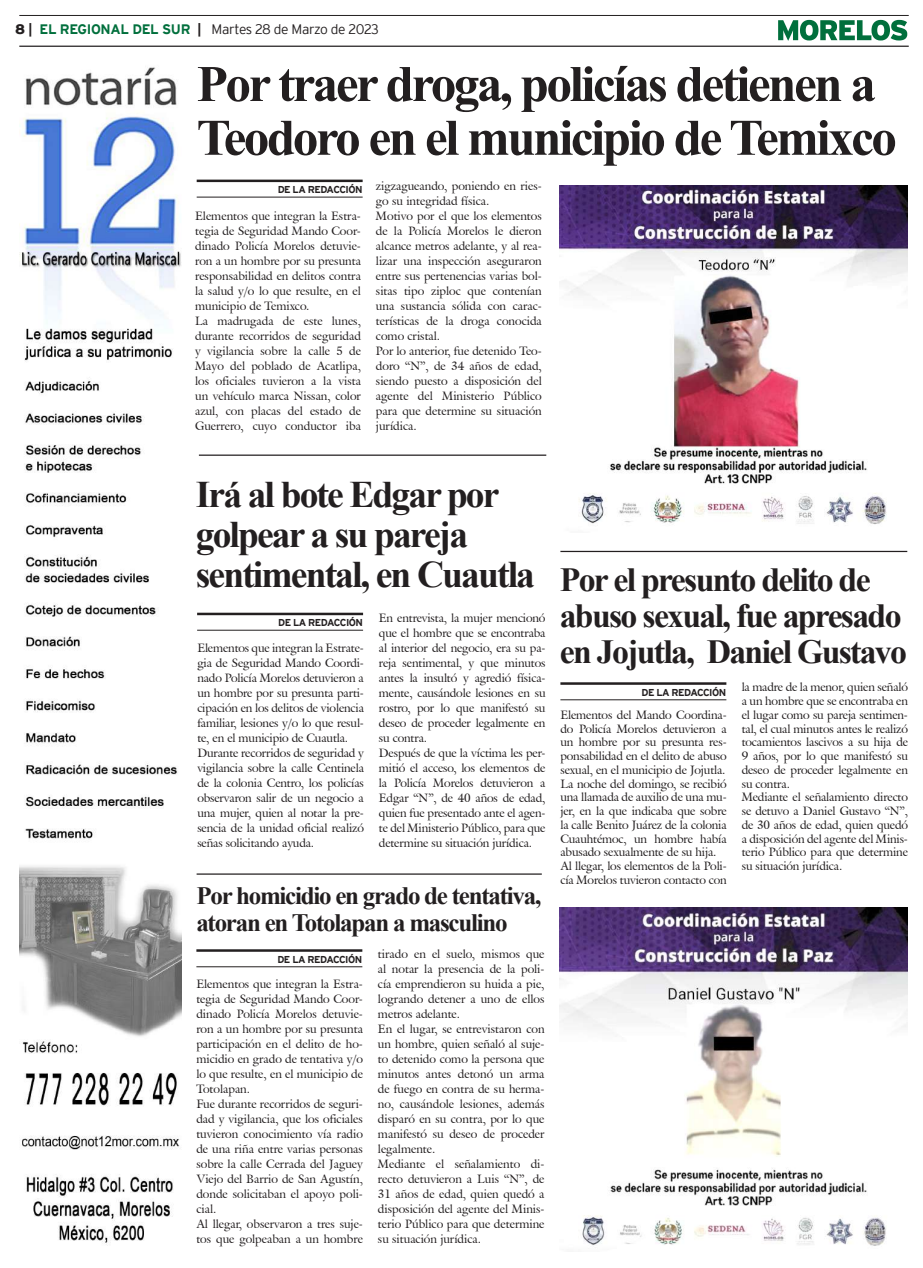
<style>
.page{position:relative;width:923px;height:1268px;background:#fff}
.page>*{position:absolute;margin:0;border:0;box-sizing:border-box;transform-origin:0 0}
.t1{font:700 51.25px/53.8px "Times New Roman";letter-spacing:-.05em;color:#231f20}
.t2{font:700 37.5px/40px "Times New Roman";letter-spacing:-.05em;color:#231f20}
.t3{font:700 33.75px/36.2px "Times New Roman";letter-spacing:-.05em;color:#231f20}
.t4{font:700 25px/27.5px "Times New Roman";letter-spacing:-.05em;color:#231f20}
.t5{font:300 13.75px "Interstate";letter-spacing:-.035em;color:#231f20}
.t6{font:11.88px/15px "Galliard IT Cby BT";color:#231f20}
.t7{font:700 10px "Interstate";letter-spacing:-.05em;color:#231f20}
.s1{font-weight:900}
.s2{font-weight:700}
.s3{font-weight:700;color:#006f3c}
</style>
<div class="page">
<hr style="left:19px;top:15px;width:889px;height:1px;background:#231f20">
<hr style="left:19px;top:46px;width:889px;height:1px;background:#231f20">
<svg style="left:778px;top:20px;width:129px;height:21px"></svg>
<img style="left:19px;top:67px;width:163px;height:1178px">
<hr style="left:197px;top:180px;width:165px;height:2px;background:#231f20">
<hr style="left:197px;top:197px;width:165px;height:1px;background:#231f20">
<img style="left:560px;top:185px;width:347px;height:339px">
<hr style="left:560px;top:682px;width:166px;height:3px;background:#231f20">
<hr style="left:560px;top:699px;width:166px;height:1px;background:#231f20">
<img style="left:560px;top:907px;width:347px;height:339px">
<hr style="left:197px;top:612px;width:166px;height:3px;background:#231f20">
<hr style="left:197px;top:629px;width:166px;height:1px;background:#231f20">
<hr style="left:196px;top:949px;width:166px;height:2px;background:#231f20">
<hr style="left:196px;top:966px;width:166px;height:1px;background:#231f20">
<hr style="left:196px;top:873px;width:346px;height:1px;background:#231f20">
<hr style="left:199px;top:454px;width:347px;height:2px;background:#231f20">
<hr style="left:560px;top:551px;width:347px;height:1px;background:#231f20">
<p class="t5" style="left:15px;top:21px;width:365px"><span class="s1">8</span> <span class="s2">|</span> <span class="s3">EL REGIONAL DEL SUR</span> <span class="s2">|</span> Martes 28 de Marzo de 2023</p>
<h1 class="t1" style="left:196px;top:55px;width:701px">Por traer droga, policías detienen a<br>Teodoro en el municipio de Temixco</h1>
<p class="t7" style="left:278px;top:184px;width:86px">DE LA REDACCIÓN</p>
<p class="t6" style="left:376px;top:178px;width:167px">zigzagueando, poniendo en ries&shy;go su integridad física.<br>Motivo por el que los elementos de la Policía Morelos le dieron alcance metros adelante, y al rea&shy;lizar una inspección aseguraron entre sus pertenencias varias bol&shy;sitas tipo ziploc que contenían una sustancia sólida con carac&shy;terísticas de la droga conocida como cristal.<br>Por lo anterior, fue detenido Teo&shy;doro “N”, de 34 años de edad, siendo puesto a disposición del agente del Ministerio Público para que determine su situación jurídica.</p>
<p class="t6" style="left:195px;top:208px;width:167px">Elementos que integran la Estra&shy;tegia de Seguridad Mando Coor&shy;dinado Policía Morelos detuvie&shy;ron a un hombre por su presunta responsabilidad en delitos contra la salud y/o lo que resulte, en el municipio de Temixco.<br>La madrugada de este lunes, durante recorridos de seguridad y vigilancia sobre la calle 5 de<br>Mayo del poblado de Acatlipa, los oficiales tuvieron a la vista un vehículo marca Nissan, color azul, con placas del estado de<br>Guerrero, cuyo conductor iba</p>
<h2 class="t2" style="left:196px;top:473px;width:340px">Irá al bote Edgar por golpear a su pareja sentimental, en Cuautla</h2>
<p class="t7" style="left:278px;top:617px;width:86px">DE LA REDACCIÓN</p>
<p class="t6" style="left:379px;top:610px;width:168px">En entrevista, la mujer mencionó que el hombre que se encontraba al interior del negocio, era su pa&shy;reja sentimental, y que minutos antes la insultó y agredió física&shy;mente, causándole lesiones en su rostro, por lo que manifestó su deseo de proceder legalmente en su contra.<br>Después de que la víctima les per&shy;mitió el acceso, los elementos de la Policía Morelos detuvieron a<br>Edgar “N”, de 40 años de edad, quien fue presentado ante el agen&shy;te del Ministerio Público, para que determine su situación jurídica.</p>
<p class="t6" style="left:197px;top:640px;width:168px">Elementos que integran la Estrate&shy;gia de Seguridad Mando Coordi&shy;nado Policía Morelos detuvieron a un hombre por su presunta parti&shy;cipación en los delitos de violencia familiar, lesiones y/o lo que resul&shy;te, en el municipio de Cuautla.<br>Durante recorridos de seguridad y vigilancia sobre la calle Centinela de la colonia Centro, los policías observaron salir de un negocio a una mujer, quien al notar la pre&shy;sencia de la unidad oficial realizó señas solicitando ayuda.</p>
<h3 class="t4" style="left:196px;top:880px;width:346px">Por homicidio en grado de tentativa, atoran en Totolapan a masculino</h3>
<p class="t7" style="left:277px;top:953px;width:86px">DE LA REDACCIÓN</p>
<p class="t6" style="left:378px;top:946px;width:168px">tirado en el suelo, mismos que al notar la presencia de la poli&shy;cía emprendieron su huida a pie, logrando detener a uno de ellos metros adelante.<br>En el lugar, se entrevistaron con un hombre, quien señaló al suje&shy;to detenido como la persona que minutos antes detonó un arma de fuego en contra de su herma&shy;no, causándole lesiones, además disparó en su contra, por lo que manifestó su deseo de proceder legalmente.<br>Mediante el señalamiento di&shy;recto detuvieron a Luis “N”, de<br>31 años de edad, quien quedó a disposición del agente del Minis&shy;terio Público para que determine su situación jurídica.</p>
<p class="t6" style="left:196px;top:976px;width:168px">Elementos que integran la Estra&shy;tegia de Seguridad Mando Coor&shy;dinado Policía Morelos detuvie&shy;ron a un hombre por su presunta participación en el delito de ho&shy;micidio en grado de tentativa y/o lo que resulte, en el municipio de<br>Totolapan.<br>Fue durante recorridos de seguri&shy;dad y vigilancia, que los oficiales tuvieron conocimiento vía radio de una riña entre varias personas sobre la calle Cerrada del Jaguey<br>Viejo del Barrio de San Agustín, donde solicitaban el apoyo poli&shy;cial.<br>Al llegar, observaron a tres suje&shy;tos que golpeaban a un hombre</p>
<h3 class="t3" style="left:560px;top:560px;width:349px">Por el presunto delito de abuso sexual, fue apresado en Jojutla, Daniel Gustavo</h3>
<p class="t7" style="left:641px;top:686px;width:86px">DE LA REDACCIÓN</p>
<p class="t6" style="left:741px;top:680px;width:168px;line-height:13.8px">la madre de la menor, quien señaló a un hombre que se encontraba en el lugar como su pareja sentimen&shy;tal, el cual minutos antes le realizó tocamientos lascivos a su hija de<br>9 años, por lo que manifestó su deseo de proceder legalmente en su contra.<br>Mediante el señalamiento directo se detuvo a Daniel Gustavo “N”, de 30 años de edad, quien quedó a disposición del agente del Minis&shy;terio Público para que determine su situación jurídica.</p>
<p class="t6" style="left:560px;top:707px;width:168px;line-height:13.8px">Elementos del Mando Coordina&shy;do Policía Morelos detuvieron a un hombre por su presunta res&shy;ponsabilidad en el delito de abuso sexual, en el municipio de Jojutla.<br>La noche del domingo, se recibió una llamada de auxilio de una mu&shy;jer, en la que indicaba que sobre la calle Benito Juárez de la colonia<br>Cuauhtémoc, un hombre había abusado sexualmente de su hija.<br>Al llegar, los elementos de la Poli&shy;cía Morelos tuvieron contacto con</p>
</div>
